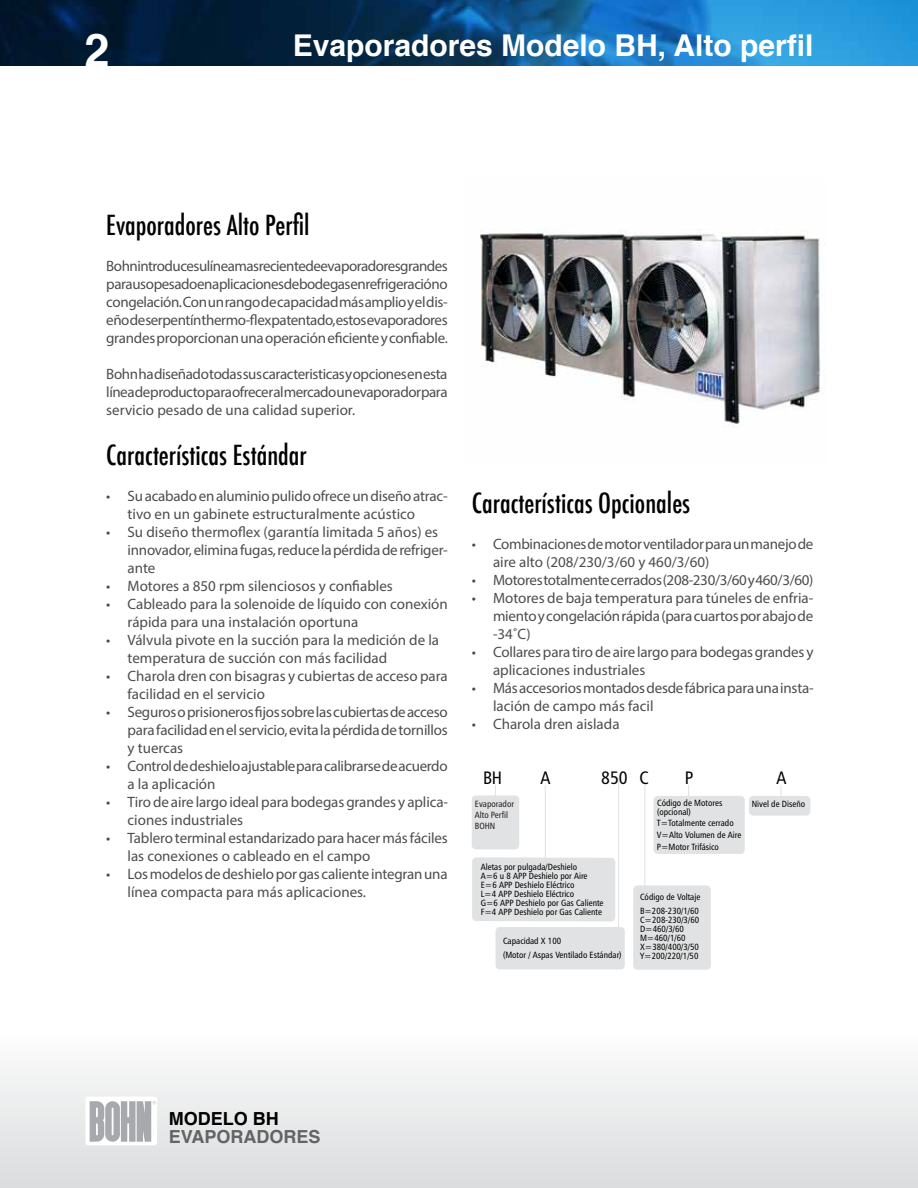
<style>
.page{position:relative;width:918px;height:1188px;background:#fff}
.page>*{position:absolute;margin:0;border:0;box-sizing:border-box;transform-origin:0 0}
.t1{font:700 45px "Helvetica";color:#fff}
.t2{font:700 30px "Helvetica";color:#fff}
.t3{font:500 condensed 27px "Futura";color:#000}
.t4{font:700 18px "Helvetica";color:#636466}
.t5{font:18px "Humanist 777 BT Roman Condensed B";color:#000}
.t6{font:700 18px "Helvetica";color:#000}
.t7{font:15px/18px "Myriad Pro";letter-spacing:-.01em;color:#4d4d4f}
.t8{font:9px/9px "Humanist 777 BT Roman Condensed B";color:#000}
.t9{font:9px/10.8px "Humanist 777 BT Roman Condensed B";color:#231f20}
</style>
<div class="page">
<img style="left:0;top:0;width:918px;height:66px">
<div style="left:0;top:1031px;width:918px;height:157px;background:linear-gradient(to bottom,#fdfdfd,#dadcdd)"></div>
<div style="left:85px;top:1097px;width:72px;height:48px;background:#fff;border-radius:3px"></div>
<svg style="left:90px;top:1101px;width:66px;height:41px;background:#babbbe"></svg>
<img style="left:480px;top:229px;width:346px;height:199px">
<div style="left:472px;top:795px;width:47px;height:54px;background:#e1e2e3;border-radius:4px"></div>
<div style="left:496px;top:927px;width:129px;height:42px;background:#e1e2e3;border-radius:4px"></div>
<hr style="left:618px;top:778px;width:1px;height:152px;background:#e1e2e3">
<div style="left:654px;top:796px;width:91px;height:58px;background:#e1e2e3;border-radius:4px"></div>
<div style="left:749px;top:796px;width:61px;height:20px;background:#e1e2e3;border-radius:4px"></div>
<div style="left:633px;top:885px;width:78px;height:85px;background:#e1e2e3;border-radius:4px"></div>
<hr style="left:644px;top:785px;width:1px;height:101px;background:#e1e2e3">
<div style="left:472px;top:857px;width:143px;height:64px;background:#e1e2e3;border-radius:4px"></div>
<hr style="left:545px;top:786px;width:1px;height:75px;background:#e1e2e3">
<h1 class="t1" style="left:84px;top:14px;width:27px">2</h1>
<h2 class="t2" style="left:293px;top:22px;width:522px">Evaporadores Modelo BH, Alto perfil</h2>
<h3 class="t3" style="left:106px;top:208px;width:205px">Evaporadores Alto Perfil</h3>
<p class="t7" style="left:106px;top:257px;width:343px;text-align:justify">Bohn introduce su línea mas reciente de evaporadores grandes para uso pesado en aplicaciones de bodegas en refrigeración o congelación. Con un rango de capacidad más amplio y el dis&shy;eño de serpentín thermo-flex patentado, estos evaporadores grandes proporcionan una operación eficiente y confiable.</p>
<p class="t7" style="left:106px;top:365px;width:343px;text-align:justify">Bohn ha diseñado todas sus caracteristicas y opciones en esta línea de producto para ofrecer al mercado un evaporador para servicio pesado de una calidad superior.</p>
<h3 class="t3" style="left:106px;top:438px;width:202px">Características Estándar</h3>
<p class="t7" style="left:128px;top:487px;width:322px;text-indent:-21px">• Su acabado en aluminio pulido ofrece un diseño atrac&shy;tivo en un gabinete estructuralmente acústico</p>
<p class="t7" style="left:128px;top:523px;width:322px;text-indent:-21px">• Su diseño thermoflex (garantía limitada 5 años) es innovador, elimina fugas, reduce la pérdida de refriger&shy;ante</p>
<p class="t7" style="left:106px;top:577px;width:288px">• Motores a 850 rpm silenciosos y confiables</p>
<p class="t7" style="left:128px;top:595px;width:322px;text-indent:-21px">• Cableado para la solenoide de líquido con conexión rápida para una instalación oportuna</p>
<p class="t7" style="left:128px;top:631px;width:313px;text-indent:-21px">• Válvula pivote en la succión para la medición de la temperatura de succión con más facilidad</p>
<p class="t7" style="left:128px;top:667px;width:322px;text-indent:-21px">• Charola dren con bisagras y cubiertas de acceso para facilidad en el servicio</p>
<p class="t7" style="left:128px;top:703px;width:322px;text-align:justify;text-indent:-21px">• Seguros o prisioneros fijos sobre las cubiertas de acceso para facilidad en el servicio, evita la pérdida de tornillos y tuercas</p>
<p class="t7" style="left:128px;top:757px;width:322px;text-indent:-21px">• Control de deshielo ajustable para calibrarse de acuerdo a la aplicación</p>
<p class="t7" style="left:128px;top:793px;width:322px;text-indent:-21px">• Tiro de aire largo ideal para bodegas grandes y aplica&shy;ciones industriales</p>
<p class="t7" style="left:128px;top:829px;width:322px;text-indent:-21px">• Tablero terminal estandarizado para hacer más fáciles las conexiones o cableado en el campo</p>
<p class="t7" style="left:128px;top:865px;width:322px;text-indent:-21px">• Los modelos de deshielo por gas caliente integran una línea compacta para más aplicaciones.</p>
<h3 class="t3" style="left:472px;top:486px;width:220px">Características Opcionales</h3>
<p class="t7" style="left:493px;top:535px;width:322px;text-indent:-21px">• Combinaciones de motor ventilador para un manejo de aire alto (208/230/3/60 y 460/3/60)</p>
<p class="t7" style="left:472px;top:571px;width:343px">• Motores totalmente cerrados (208-230/3/60 y 460/3/60)</p>
<p class="t7" style="left:493px;top:589px;width:322px;text-align:justify;text-indent:-21px">• Motores de baja temperatura para túneles de enfria&shy;miento y congelación rápida (para cuartos por abajo de -34˚C)</p>
<p class="t7" style="left:493px;top:643px;width:322px;text-indent:-21px">• Collares para tiro de aire largo para bodegas grandes y aplicaciones industriales</p>
<p class="t7" style="left:493px;top:679px;width:322px;text-indent:-21px">• Más accesorios montados desde fábrica para una insta&shy;lación de campo más facil</p>
<p class="t7" style="left:472px;top:715px;width:149px">• Charola dren aislada</p>
<p class="t5" style="left:483px;top:766px;width:21px">BH</p>
<p class="t9" style="left:475px;top:798px;width:41px">Evaporador<br>Alto Perfil<br>BOHN</p>
<p class="t5" style="left:540px;top:767px;width:12px">A</p>
<p class="t5" style="left:601px;top:766px;width:49px">850 C</p>
<p class="t5" style="left:685px;top:766px;width:10px">P</p>
<p class="t5" style="left:776px;top:766px;width:12px">A</p>
<p class="t8" style="left:657px;top:798px;width:67px">Código de Motores (opcional)</p>
<p class="t8" style="left:657px;top:817px;width:86px;line-height:12px">T=Totalmente cerrado<br>V=Alto Volumen de Aire<br>P=Motor Trifásico</p>
<p class="t8" style="left:752px;top:799px;width:55px">Nivel de Diseño</p>
<p class="t8" style="left:481px;top:862px;width:124px">Aletas por pulgada/Deshielo<br>A=6 u 8 APP Deshielo por Aire<br>E=6 APP Deshielo Eléctrico<br>L=4 APP Deshielo Eléctrico<br>G=6 APP Deshielo por Gas Caliente<br>F=4 APP Deshielo por Gas Caliente</p>
<p class="t8" style="left:503px;top:934px;width:120px;line-height:13.5px">Capacidad X 100<br>(Motor / Aspas Ventilado Estándar)</p>
<p class="t8" style="left:640px;top:889px;width:62px;line-height:14.2px">Código de Voltaje<br>B=208-230/1/60</p>
<p class="t8" style="left:640px;top:915px;width:61px">C=208-230/3/60<br>D=460/3/60<br>M=460/1/60<br>X=380/400/3/50<br>Y=200/220/1/50</p>
<p class="t6" style="left:169px;top:1104px;width:111px">MODELO BH</p>
<p class="t4" style="left:169px;top:1122px;width:153px">EVAPORADORES</p>
</div>
